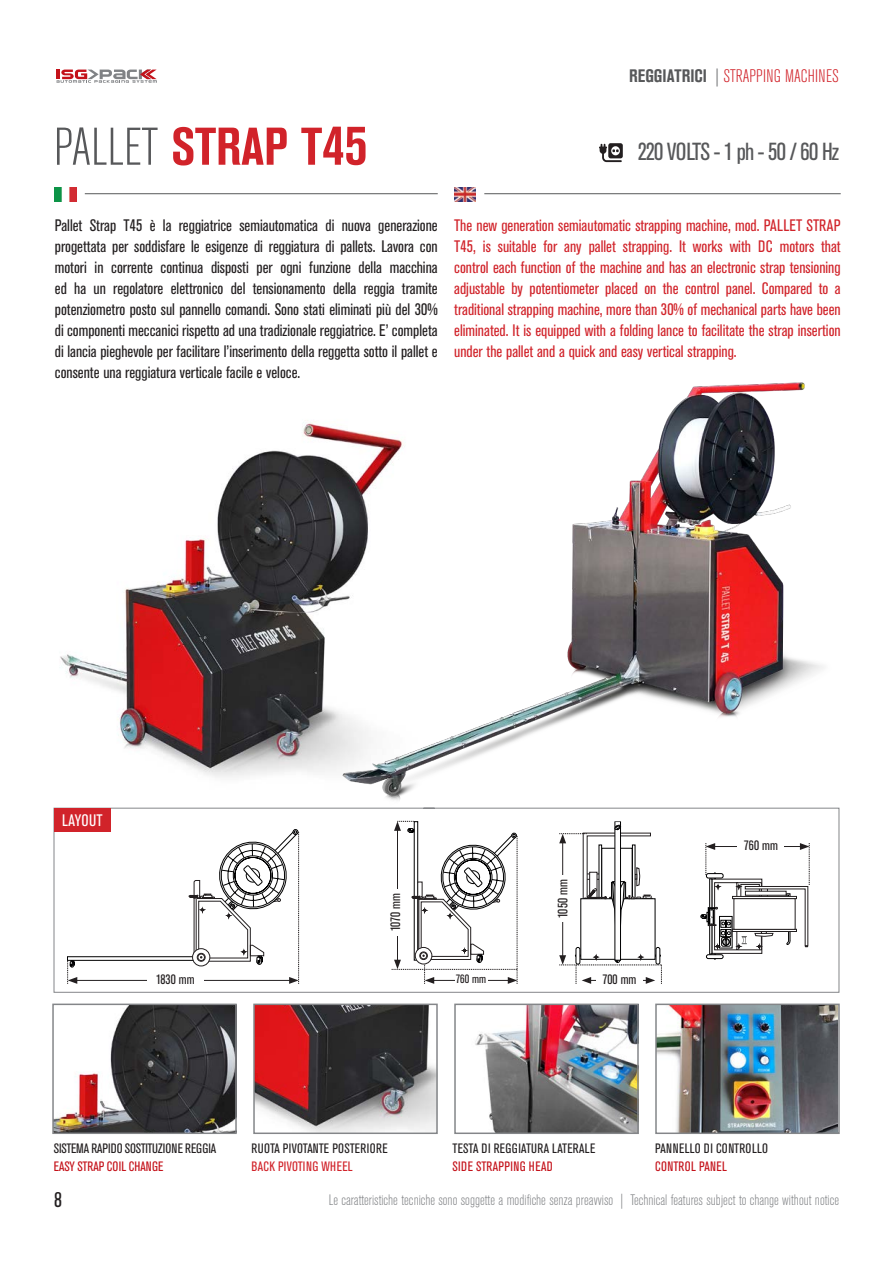
<style>
.page{position:relative;width:893px;height:1263px;background:#fff}
.page>*{position:absolute;margin:0;border:0;box-sizing:border-box;transform-origin:0 0}
.t1{font:300 condensed 52.5px "Akzidenz Grotesk BE";color:#57585a}
.t2{font:condensed 24.45px "Akzidenz Grotesk BE";letter-spacing:-.04em;color:#57585a}
.t3{font:condensed 21px "Akzidenz Grotesk BE";color:#231f20}
.t4{font:300 condensed 18px "Akzidenz Grotesk BE";letter-spacing:.01em;color:#d1232a}
.t5{font:condensed 16.5px/21px "Akzidenz Grotesk BE";color:#231f20;text-align:justify}
.t6{font:condensed 16.5px/21px "Akzidenz Grotesk BE";color:#d1232a;text-align:justify}
.t7{font:condensed 16.5px "Akzidenz Grotesk BE";color:#fff}
.t8{font:300 condensed 15px "Akzidenz Grotesk BE";color:#808285}
.t9{font:condensed 13.5px "Akzidenz Grotesk BE";letter-spacing:.02em;color:#231f20}
.t10{font:condensed 13.5px "Akzidenz Grotesk BE";color:#231f20}
.t11{font:condensed 13.5px "Akzidenz Grotesk BE";letter-spacing:.02em;color:#c4121a}
.t12{font:condensed 13.5px "Akzidenz Grotesk BE";color:#c4121a}
.t13{font:condensed 13.5px "Akzidenz Grotesk BE";letter-spacing:.02em;color:#d1232a}
.t14{font:condensed 12px "Akzidenz Grotesk BE";color:#231f20}
.s1{font-weight:700;color:#d1232a}
.s2{font-weight:700;font-size:57px;color:#d1232a}
.s3{font-weight:700;color:#57585a}
.s4{color:#57585a}
</style>
<div class="page">
<svg style="left:56px;top:70px;width:101px;height:13px"></svg>
<svg style="left:53px;top:807px;width:787px;height:186px"></svg>
<img style="left:60px;top:420px;width:251px;height:357px">
<hr style="left:85px;top:193px;width:353px;height:1px;background:#57585a">
<img style="left:454px;top:187px;width:22px;height:14px">
<hr style="left:484px;top:193px;width:357px;height:1px;background:#57585a">
<img style="left:55px;top:1006px;width:179px;height:125px">
<div style="left:52px;top:1003px;width:185px;height:131px;border:2px solid #848689"></div>
<img style="left:256px;top:1006px;width:179px;height:125px">
<div style="left:253px;top:1003px;width:185px;height:131px;border:2px solid #848689"></div>
<img style="left:475px;top:1006px;width:161px;height:125px">
<div style="left:454px;top:1003px;width:185px;height:131px;border:2px solid #848689"></div>
<img style="left:658px;top:1006px;width:179px;height:125px">
<div style="left:655px;top:1003px;width:185px;height:131px;border:2px solid #848689"></div>
<div style="left:54px;top:809px;width:57px;height:23px;background:#d1232a"></div>
<svg style="left:67px;top:956px;width:122px;height:4px"></svg>
<hr style="left:75px;top:980px;width:216px;height:1px;background:#231f20">
<div style="left:147px;top:969px;width:57px;height:20px;background:#fff"></div>
<div style="left:455px;top:970px;width:32px;height:18px;background:#fff"></div>
<div style="left:596px;top:969px;width:47px;height:20px;background:#fff"></div>
<div style="left:553px;top:875px;width:19px;height:47px;background:#fff"></div>
<div style="left:386px;top:889px;width:19px;height:47px;background:#fff"></div>
<div style="left:737px;top:836px;width:47px;height:19px;background:#fff"></div>
<svg style="left:701px;top:843px;width:109px;height:116px"></svg>
<svg style="left:189px;top:829px;width:110px;height:155px"></svg>
<svg style="left:67px;top:960px;width:10px;height:24px"></svg>
<svg style="left:392px;top:821px;width:126px;height:163px"></svg>
<svg style="left:559px;top:821px;width:103px;height:163px"></svg>
<img style="left:311px;top:382px;width:513px;height:418px">
<svg style="left:599px;top:143px;width:24px;height:19px"></svg>
<img style="left:55px;top:187px;width:21px;height:14px">
<p class="t1" style="left:54px;top:119px;width:315px">PALLET <span class="s1">STRAP T</span><span class="s2">45</span></p>
<p class="t4" style="left:629px;top:66px;width:211px"><span class="s3">REGGIATRICI</span> <span class="s4">|</span> STRAPPING MACHINES</p>
<p class="t2" style="left:638px;top:138px;width:203px">220 VOLTS - 1 ph - 50 / 60 Hz</p>
<p class="t5" style="left:55px;top:215px;width:384px">Pallet Strap T45 è la reggiatrice semiautomatica di nuova generazione progettata per soddisfare le esigenze di reggiatura di pallets. Lavora con motori in corrente continua disposti per ogni funzione della macchina ed ha un regolatore elettronico del tensionamento della reggia tramite potenziometro posto sul pannello comandi. Sono stati eliminati più del 30% di componenti meccanici rispetto ad una tradizionale reggiatrice. E’ completa di lancia pieghevole per facilitare l’inserimento della reggetta sotto il pallet e consente una reggiatura verticale facile e veloce.</p>
<p class="t6" style="left:454px;top:215px;width:388px">The new generation semiautomatic strapping machine, mod. PALLET STRAP T45, is suitable for any pallet strapping. It works with DC motors that control each function of the machine and has an electronic strap tensioning adjustable by potentiometer placed on the control panel. Compared to a traditional strapping machine, more than 30% of mechanical parts have been eliminated. It is equipped with a folding lance to facilitate the strap insertion under the pallet and a quick and easy vertical strapping.</p>
<p class="t7" style="left:62px;top:811px;width:42px">LAYOUT</p>
<p class="t10" style="left:388px;top:931px;width:39px;rotate:-90deg">1070 mm</p>
<p class="t10" style="left:555px;top:918px;width:40px;rotate:-90deg">1050 mm</p>
<p class="t10" style="left:156px;top:972px;width:40px">1830 mm</p>
<p class="t14" style="left:456px;top:972px;width:32px">760 mm</p>
<p class="t10" style="left:603px;top:972px;width:35px">700 mm</p>
<p class="t10" style="left:744px;top:838px;width:36px">760 mm</p>
<p class="t10" style="left:54px;top:1140px;width:164px">SISTEMA RAPIDO SOSTITUZIONE REGGIA</p>
<p class="t12" style="left:54px;top:1158px;width:111px">EASY STRAP COIL CHANGE</p>
<p class="t9" style="left:252px;top:1140px;width:138px">RUOTA PIVOTANTE POSTERIORE</p>
<p class="t13" style="left:252px;top:1158px;width:103px">BACK PIVOTING WHEEL</p>
<p class="t9" style="left:453px;top:1140px;width:144px">TESTA DI REGGIATURA LATERALE</p>
<p class="t11" style="left:453px;top:1158px;width:101px">SIDE STRAPPING HEAD</p>
<p class="t9" style="left:655px;top:1140px;width:114px">PANNELLO DI CONTROLLO</p>
<p class="t11" style="left:655px;top:1158px;width:73px">CONTROL PANEL</p>
<p class="t3" style="left:54px;top:1188px;width:9px">8</p>
<p class="t8" style="left:329px;top:1191px;width:512px">Le caratteristiche tecniche sono soggette a modifiche senza preavviso | Technical features subject to change without notice</p>
</div>
